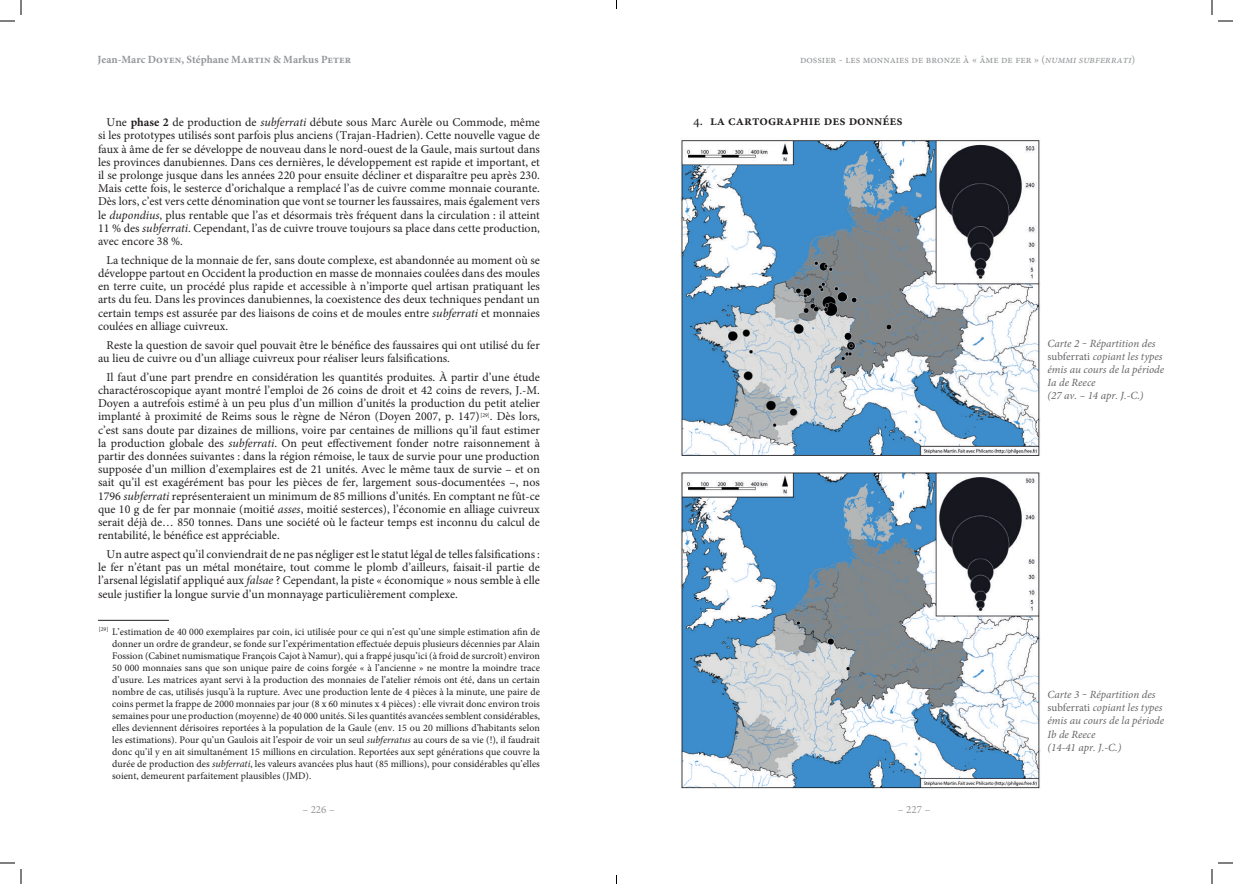
<style>
.page{position:relative;width:1233px;height:884px;background:#fff}
.page>*{position:absolute;margin:0;border:0;box-sizing:border-box;transform-origin:0 0}
.t1{font:600 14px "Minion Pro";color:#231f20}
.t2{font:12px/13.2px "Minion Pro";color:#231f20;text-align:justify}
.t3{font:italic 11px/13.2px "Minion Pro";color:#646568}
.t4{font:11px "Minion Pro";color:#949699}
.t5{font:700 11px "Minion Pro";color:#949699}
.t6{font:10px/12px "Minion Pro";color:#231f20;text-align:justify}
.s1{font-style:italic}
.s2{font-weight:700}
.s3{font-weight:400}
.s4{font-style:normal}
</style>
<div class="page">
<img style="left:680px;top:140px;width:361px;height:316px">
<img style="left:680px;top:472px;width:361px;height:317px">
<hr style="left:98px;top:620px;width:71px;height:1px;background:#231f20">
<svg style="left:1218px;top:20px;width:15px;height:2px"></svg>
<svg style="left:1218px;top:862px;width:15px;height:2px"></svg>
<svg style="left:0;top:0;width:22px;height:22px"></svg>
<svg style="left:0;top:862px;width:22px;height:22px"></svg>
<svg style="left:1211px;top:0;width:1px;height:15px"></svg>
<svg style="left:1211px;top:869px;width:1px;height:15px"></svg>
<p class="t5" style="left:98px;top:52px;width:255px">Jean-Marc Doyen, Stéphane Martin &amp; Markus Peter</p>
<p class="t4" style="left:800px;top:52px;width:337px">Dossier - les monnaies de bronze à « âme de fer » (<span class="s1">nummi subferrati</span>)</p>
<p class="t2" style="left:98px;top:116px;width:443px;text-indent:8px">Une <span class="s2">phase 2</span> de production de <span class="s1">subferrati</span> débute sous Marc Aurèle ou Commode, même si les prototypes utilisés sont parfois plus anciens (Trajan-Hadrien). Cette nouvelle vague de faux à âme de fer se développe de nouveau dans le nord-ouest de la Gaule, mais surtout dans les provinces danubiennes. Dans ces dernières, le développement est rapide et important, et il se prolonge jusque dans les années 220 pour ensuite décliner et disparaître peu après 230.<br>Mais cette fois, le sesterce d’orichalque a remplacé l’as de cuivre comme monnaie courante.<br>Dès lors, c’est vers cette dénomination que vont se tourner les faussaires, mais également vers le <span class="s1">dupondius</span>, plus rentable que l’as et désormais très fréquent dans la circulation : il atteint 11 % des <span class="s1">subferrati</span>. Cependant, l’as de cuivre trouve toujours sa place dans cette production, avec encore 38 %.</p>
<p class="t2" style="left:98px;top:253px;width:443px;text-indent:9px">La technique de la monnaie de fer, sans doute complexe, est abandonnée au moment où se développe partout en Occident la production en masse de monnaies coulées dans des moules en terre cuite, un procédé plus rapide et accessible à n’importe quel artisan pratiquant les arts du feu. Dans les provinces danubiennes, la coexistence des deux techniques pendant un certain temps est assurée par des liaisons de coins et de moules entre <span class="s1">subferrati</span> et monnaies coulées en alliage cuivreux.</p>
<p class="t2" style="left:98px;top:338px;width:443px;text-indent:9px">Reste la question de savoir quel pouvait être le bénéfice des faussaires qui ont utilisé du fer au lieu de cuivre ou d’un alliage cuivreux pour réaliser leurs falsifications.</p>
<p class="t2" style="left:98px;top:370px;width:443px;text-indent:9px">Il faut d’une part prendre en considération les quantités produites. À partir d’une étude charactéroscopique ayant montré l’emploi de 26 coins de droit et 42 coins de revers, J.-M.<br>Doyen a autrefois estimé à un peu plus d’un million d’unités la production du petit atelier implanté à proximité de Reims sous le règne de Néron (Doyen 2007, p. 147)<sup>[29]</sup>. Dès lors, c’est sans doute par dizaines de millions, voire par centaines de millions qu’il faut estimer la production globale des <span class="s1">subferrati</span>. On peut effectivement fonder notre raisonnement à partir des données suivantes : dans la région rémoise, le taux de survie pour une production supposée d’un million d’exemplaires est de 21 unités. Avec le même taux de survie – et on sait qu’il est exagérément bas pour les pièces de fer, largement sous-documentées –, nos 1796 <span class="s1">subferrati</span> représenteraient un minimum de 85 millions d’unités. En comptant ne fût-ce que 10 g de fer par monnaie (moitié <span class="s1">asses</span>, moitié sesterces), l’économie en alliage cuivreux serait déjà de… 850 tonnes. Dans une société où le facteur temps est inconnu du calcul de rentabilité, le bénéfice est appréciable.</p>
<p class="t2" style="left:98px;top:548px;width:443px;text-indent:9px">Un autre aspect qu’il conviendrait de ne pas négliger est le statut légal de telles falsifications : le fer n’étant pas un métal monétaire, tout comme le plomb d’ailleurs, faisait-il partie de l’arsenal législatif appliqué aux <span class="s1">falsae</span> ? Cependant, la piste « économique » nous semble à elle seule justifier la longue survie d’un monnayage particulièrement complexe.</p>
<p class="t6" style="left:112px;top:625px;width:429px;text-indent:-13px"><sup>[29]</sup> L’estimation de 40 000 exemplaires par coin, ici utilisée pour ce qui n’est qu’une simple estimation afin de donner un ordre de grandeur, se fonde sur l’expérimentation effectuée depuis plusieurs décennies par Alain Fossion (Cabinet numismatique François Cajot à Namur), qui a frappé jusqu’ici (à froid de surcroît) environ 50 000 monnaies sans que son unique paire de coins forgée « à l’ancienne » ne montre la moindre trace d’usure. Les matrices ayant servi à la production des monnaies de l’atelier rémois ont été, dans un certain nombre de cas, utilisés jusqu’à la rupture. Avec une production lente de 4 pièces à la minute, une paire de coins permet la frappe de 2000 monnaies par jour (8 x 60 minutes x 4 pièces) : elle vivrait donc environ trois semaines pour une production (moyenne) de 40 000 unités. Si les quantités avancées semblent considérables, elles deviennent dérisoires reportées à la population de la Gaule (env. 15 ou 20 millions d’habitants selon les estimations). Pour qu’un Gaulois ait l’espoir de voir un seul <span class="s1">subferratus</span> au cours de sa vie (!), il faudrait donc qu’il y en ait simultanément 15 millions en circulation. Reportées aux sept générations que couvre la durée de production des <span class="s1">subferrati</span>, les valeurs avancées plus haut (85 millions), pour considérables qu’elles soient, demeurent parfaitement plausibles (JMD).</p>
<p class="t1" style="left:693px;top:111px;width:211px"><span class="s3">4.</span> LA CARTOGRAPHIE DES DONNÉES</p>
<p class="t4" style="left:302px;top:802px;width:34px">– 226 –</p>
<p class="t4" style="left:898px;top:802px;width:34px">– 227 –</p>
<p class="t3" style="left:1047px;top:336px;width:118px">Carte 2 ‒ Répartition des <span class="s4">subferrati</span> copiant les types émis au cours de la période<br>Ia de Reece<br>(27 av. – 14 apr. J.-C.)</p>
<p class="t3" style="left:1047px;top:688px;width:118px">Carte 3 ‒ Répartition des <span class="s4">subferrati</span> copiant les types émis au cours de la période<br>Ib de Reece<br>(14-41 apr. J.-C.)</p>
</div>
